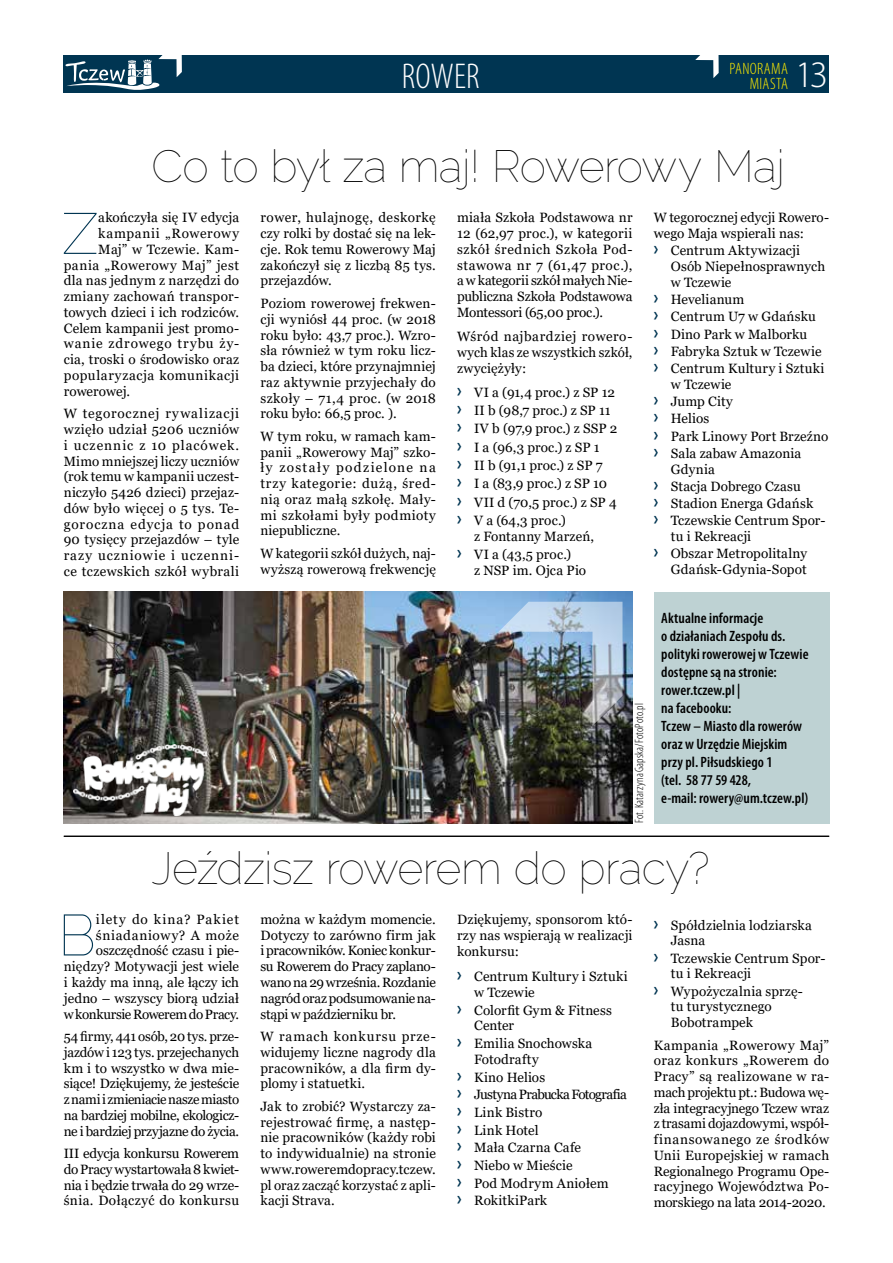
<style>
.page{position:relative;width:893px;height:1263px;background:#fff}
.page>*{position:absolute;margin:0;border:0;box-sizing:border-box;transform-origin:0 0}
.t1{font:100 57.9px "Raleway";color:#003552}
.t2{font:100 45px "Raleway";letter-spacing:-.02em;color:#000}
.t3{font:300 37.5px "Myriad Pro";color:#fff}
.t4{font:300 condensed 36px "Myriad Pro";letter-spacing:.01em;color:#fff}
.t5{font:300 condensed 16.5px "Myriad Pro";letter-spacing:.02em;color:#ffed00}
.t6{font:600 condensed 15px/18px "Myriad Pro";letter-spacing:.005em;color:#000}
.t7{font:13.5px/15.8px "Georgia";letter-spacing:.01em;color:#000}
.t8{font:13.5px "Georgia";letter-spacing:.03em;color:#000}
.t9{font:13.5px "Georgia";letter-spacing:.045em;color:#000}
.t10{font:13.5px "Georgia";letter-spacing:.065em;color:#000}
.t11{font:13.5px "Georgia";letter-spacing:.05em;color:#000}
.t12{font:300 condensed 12px "Myriad Pro";letter-spacing:.01em;color:#000}
.s1{font-family:"Myriad Pro";font-weight:600;font-stretch:condensed;font-size:21px;color:#003552}
</style>
<div class="page">
<div style="left:64px;top:56px;width:765px;height:37px;background:#003552"></div>
<svg style="left:65px;top:55px;width:117px;height:35px"></svg>
<svg style="left:695px;top:55px;width:24px;height:23px"></svg>
<div style="left:654px;top:592px;width:175px;height:231px;background:#bed2d3"></div>
<img style="left:64px;top:592px;width:568px;height:231px">
<img style="left:499px;top:602px;width:123px;height:124px">
<hr style="left:64px;top:836px;width:765px;height:1px;background:#000">
<img style="left:73px;top:744px;width:133px;height:71px">
<h3 class="t4" style="left:402px;top:54px;width:79px">ROWER</h3>
<p class="t5" style="left:730px;top:59px;width:60px">PANORAMA</p>
<p class="t5" style="left:750px;top:74px;width:40px">MIASTA</p>
<h3 class="t3" style="left:795px;top:54px;width:35px">13</h3>
<h2 class="t2" style="left:151px;top:140px;width:635px">Co to był za maj! Rowerowy Maj</h2>
<p class="t7" style="left:260px;top:210px;width:177px;text-align:justify">rower, hulajnogę, deskorkę czy rolki by dostać się na lek&shy;cje. Rok temu Rowerowy Maj zakończył się z liczbą 85 tys. przejazdów.</p>
<p class="t7" style="left:260px;top:296px;width:177px;text-align:justify">Poziom rowerowej frekwen&shy;cji wyniósł 44 proc. (w 2018 roku było: 43,7 proc.). Wzro&shy;sła również w tym roku licz&shy;ba dzieci, które przynajmniej raz aktywnie przyjechały do szkoły – 71,4 proc. (w 2018 roku było: 66,5 proc. ).</p>
<p class="t7" style="left:260px;top:429px;width:177px;text-align:justify">W tym roku, w ramach kam&shy;panii „Rowerowy Maj” szko&shy;ły zostały podzielone na trzy kategorie: dużą, śred&shy;nią oraz małą szkołę. Mały&shy;mi szkołami były podmioty niepubliczne.</p>
<p class="t7" style="left:260px;top:546px;width:177px">W kategorii szkół dużych, naj&shy;wyższą rowerową frekwencję</p>
<h1 class="t1" style="left:62px;top:199px;width:38px">Z</h1>
<p class="t7" style="left:98px;top:210px;width:142px">akończyła się IV edycja</p>
<p class="t7" style="left:457px;top:210px;width:177px;text-align:justify">miała Szkoła Podstawowa nr 12 (62,97 proc.), w kategorii szkół średnich Szkoła Pod&shy;stawowa nr 7 (61,47 proc.), a w kategorii szkół małych Nie&shy;publiczna Szkoła Podstawowa Montessori (65,00 proc.).</p>
<p class="t7" style="left:457px;top:329px;width:177px;text-align:justify">Wśród najbardziej rowero&shy;wych klas ze wszystkich szkół, zwyciężyły:</p>
<p class="t7" style="left:457px;top:383px;width:162px;line-height:18.3px"><span class="s1">›</span> VI a (91,4 proc.) z SP 12 <span class="s1">›</span> II b (98,7 proc.) z SP 11 <span class="s1">›</span> IV b (97,9 proc.) z SSP 2 <span class="s1">›</span> I a (96,3 proc.) z SP 1<br><span class="s1">›</span> II b (91,1 proc.) z SP 7<br><span class="s1">›</span> I a (83,9 proc.) z SP 10<br><span class="s1">›</span> VII d (70,5 proc.) z SP 4 <span class="s1">›</span> V a (64,3 proc.)</p>
<p class="t7" style="left:457px;top:527px;width:138px;line-height:18.3px;text-indent:17px">z Fontanny Marzeń, <span class="s1">›</span> VI a (43,5 proc.)</p>
<p class="t7" style="left:474px;top:562px;width:114px">z NSP im. Ojca Pio</p>
<p class="t7" style="left:654px;top:210px;width:177px">W tegorocznej edycji Rowero&shy;wego Maja wspierali nas:</p>
<p class="t7" style="left:671px;top:243px;width:156px;text-indent:-17px"><span class="s1">›</span> Centrum Aktywizacji<br>Osób Niepełnosprawnych w Tczewie</p>
<p class="t7" style="left:654px;top:291px;width:172px;line-height:17.2px"><span class="s1">›</span> Hevelianum<br><span class="s1">›</span> Centrum U7 w Gdańsku<br><span class="s1">›</span> Dino Park w Malborku<br><span class="s1">›</span> Fabryka Sztuk w Tczewie <span class="s1">›</span> Centrum Kultury i Sztuki</p>
<p class="t7" style="left:654px;top:376px;width:176px;line-height:17.2px;text-indent:17px">w Tczewie<br><span class="s1">›</span> Jump City<br><span class="s1">›</span> Helios<br><span class="s1">›</span> Park Linowy Port Brzeźno <span class="s1">›</span> Sala zabaw Amazonia</p>
<p class="t7" style="left:654px;top:461px;width:173px;line-height:17.2px;text-indent:17px">Gdynia<br><span class="s1">›</span> Stacja Dobrego Czasu<br><span class="s1">›</span> Stadion Energa Gdańsk<br><span class="s1">›</span> Tczewskie Centrum Spor-</p>
<p class="t7" style="left:654px;top:528px;width:155px;line-height:17.2px;text-indent:17px">tu i Rekreacji<br><span class="s1">›</span> Obszar Metropolitalny</p>
<p class="t7" style="left:671px;top:562px;width:137px">Gdańsk-Gdynia-Sopot</p>
<p class="t11" style="left:98px;top:225px;width:142px">kampanii „Rowerowy</p>
<p class="t7" style="left:98px;top:242px;width:142px">Maj” w Tczewie. Kam-</p>
<p class="t8" style="left:64px;top:257px;width:177px">pania „Rowerowy Maj” jest</p>
<p class="t7" style="left:64px;top:273px;width:177px">dla nas jednym z narzędzi do</p>
<p class="t8" style="left:64px;top:288px;width:177px">zmiany zachowań transpor-</p>
<p class="t7" style="left:64px;top:305px;width:177px">towych dzieci i ich rodziców.</p>
<p class="t7" style="left:64px;top:320px;width:177px">Celem kampanii jest promo-</p>
<p class="t10" style="left:64px;top:336px;width:177px">wanie zdrowego trybu ży-</p>
<p class="t7" style="left:64px;top:352px;width:177px">cia, troski o środowisko oraz</p>
<p class="t9" style="left:64px;top:367px;width:177px">popularyzacja komunikacji</p>
<p class="t7" style="left:64px;top:383px;width:68px">rowerowej.</p>
<p class="t7" style="left:64px;top:406px;width:177px;text-align:justify">W tegorocznej rywalizacji wzięło udział 5206 uczniów i uczennic z 10 placówek.<br>Mimo mniejszej liczy uczniów (rok temu w kampanii uczest&shy;niczyło 5426 dzieci) przejaz&shy;dów było więcej o 5 tys. Te&shy;goroczna edycja to ponad 90 tysięcy przejazdów – tyle razy uczniowie i uczenni&shy;ce tczewskich szkół wybrali</p>
<p class="t12" style="left:632px;top:823px;width:122px;rotate:-90deg">Fot. Katarzyna Gapska/FotoPoto.pl</p>
<p class="t6" style="left:661px;top:609px;width:149px">Aktualne informacje<br>o działaniach Zespołu ds. polityki rowerowej w Tczewie dostępne są na stronie: rower.tczew.pl |<br>na facebooku:<br>Tczew – Miasto dla rowerów oraz w Urzędzie Miejskim przy pl. Piłsudskiego 1<br>(tel. 58 77 59 428,<br>e-mail: rowery@um.tczew.pl)</p>
<h2 class="t2" style="left:151px;top:842px;width:560px">Jeździsz rowerem do pracy?</h2>
<p class="t7" style="left:260px;top:912px;width:177px;text-align:justify">można w każdym momencie.<br>Dotyczy to zarówno firm jak i pracowników. Koniec konkur&shy;su Rowerem do Pracy zaplano&shy;wano na 29 września. Rozdanie nagród oraz podsumowanie na&shy;stąpi w październiku br.</p>
<p class="t7" style="left:260px;top:1029px;width:177px;text-align:justify">W ramach konkursu prze&shy;widujemy liczne nagrody dla pracowników, a dla firm dy&shy;plomy i statuetki.</p>
<p class="t7" style="left:260px;top:1098px;width:177px;text-align:justify">Jak to zrobić? Wystarczy za&shy;rejestrować firmę, a następ&shy;nie pracowników (każdy robi to indywidualnie) na stronie www.roweremdopracy.tczew. pl oraz zacząć korzystać z apli&shy;kacji Strava.</p>
<p class="t7" style="left:64px;top:912px;width:177px;text-align:right">ilety do kina? Pakiet śniadaniowy? A może oszczędność czasu i pie&shy;niędzy? Motywacji jest wiele i każdy ma inną, ale łączy ich jedno – wszyscy biorą udział w konkursie Rowerem do Pracy.</p>
<p class="t7" style="left:64px;top:1029px;width:177px;text-align:justify">54 firmy, 441 osób, 20 tys. prze&shy;jazdów i 123 tys. przejechanych km i to wszystko w dwa mie&shy;siące! Dziękujemy, że jesteście z nami i zmieniacie nasze miasto na bardziej mobilne, ekologicz&shy;ne i bardziej przyjazne do życia.</p>
<p class="t7" style="left:64px;top:1146px;width:177px;text-align:justify">III edycja konkursu Rowerem do Pracy wystartowała 8 kwiet&shy;nia i będzie trwała do 29 wrze&shy;śnia. Dołączyć do konkursu</p>
<p class="t7" style="left:457px;top:912px;width:177px;text-align:justify">Dziękujemy, sponsorom któ&shy;rzy nas wspierają w realizacji konkursu:</p>
<p class="t7" style="left:474px;top:969px;width:155px;text-indent:-17px"><span class="s1">›</span> Centrum Kultury i Sztuki w Tczewie</p>
<p class="t7" style="left:474px;top:1002px;width:139px;text-indent:-17px"><span class="s1">›</span> Colorfit Gym &amp; Fitness<br>Center</p>
<p class="t7" style="left:474px;top:1036px;width:120px;text-indent:-17px"><span class="s1">›</span> Emilia Snochowska<br>Fotodrafty</p>
<p class="t7" style="left:457px;top:1068px;width:171px;line-height:17.7px"><span class="s1">›</span> Kino Helios<br><span class="s1">›</span> Justyna Prabucka Fotografia <span class="s1">›</span> Link Bistro<br><span class="s1">›</span> Link Hotel<br><span class="s1">›</span> Mała Czarna Cafe<br><span class="s1">›</span> Niebo w Mieście<br><span class="s1">›</span> Pod Modrym Aniołem<br><span class="s1">›</span> RokitkiPark</p>
<h1 class="t1" style="left:58px;top:901px;width:39px">B</h1>
<p class="t7" style="left:671px;top:917px;width:143px;text-indent:-17px"><span class="s1">›</span> Spółdzielnia lodziarska<br>Jasna</p>
<p class="t7" style="left:671px;top:950px;width:156px;text-indent:-17px"><span class="s1">›</span> Tczewskie Centrum Spor&shy;tu i Rekreacji</p>
<p class="t7" style="left:671px;top:983px;width:134px;text-indent:-17px"><span class="s1">›</span> Wypożyczalnia sprzę&shy;tu turystycznego<br>Bobotrampek</p>
<p class="t7" style="left:654px;top:1037px;width:177px;text-align:justify">Kampania „Rowerowy Maj” oraz konkurs „Rowerem do Pracy” są realizowane w ra&shy;mach projektu pt.: Budowa wę&shy;zła integracyjnego Tczew wraz z trasami dojazdowymi, współ&shy;finansowanego ze środków Unii Europejskiej w ramach Regionalnego Programu Ope&shy;racyjnego Województwa Po&shy;morskiego na lata 2014-2020.</p>
</div>
